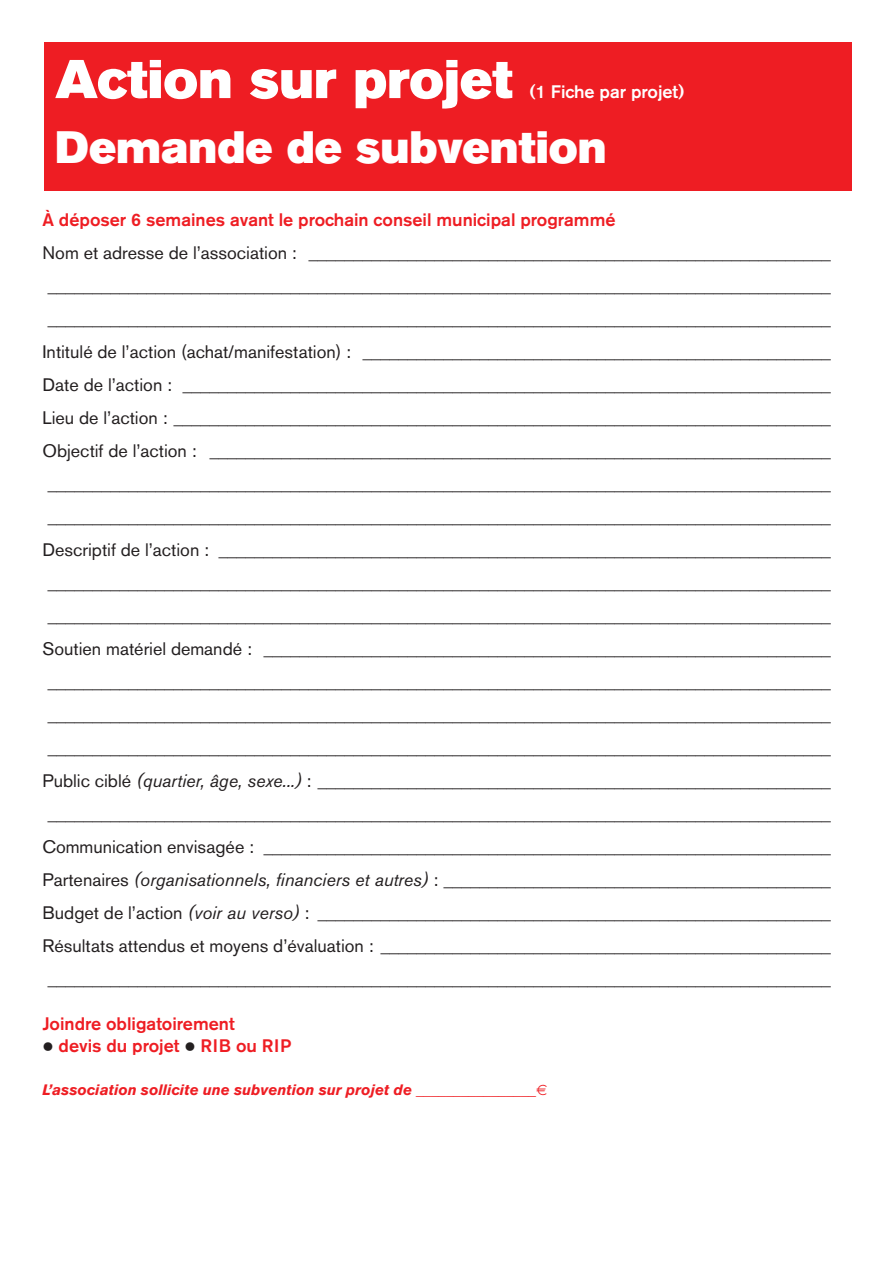
<style>
.page{position:relative;width:893px;height:1263px;background:#fff}
.page>*{position:absolute;margin:0;border:0;box-sizing:border-box;transform-origin:0 0}
.t1{font:54px "Akzidenz Grotesk BE Super";color:#fff}
.t2{font:45px "Akzidenz Grotesk BE Super";color:#fff}
.t3{font:18px/33px "Akzidenz Grotesk BE";color:#231f20;text-align:justify}
.t4{font:500 18px "Akzidenz Grotesk BE";color:#ee1d23}
.t5{font:500 18px "Akzidenz Grotesk BE";color:#fff}
.t6{font:italic 700 15px "Akzidenz Grotesk BE";color:#ee1d23}
.s1{font-style:italic}
.s2{color:#231f20}
</style>
<div class="page">
<div style="left:44px;top:43px;width:808px;height:148px;background:#ee1d23"></div>
<h1 class="t1" style="left:55px;top:58px;width:459px">Action sur projet</h1>
<p class="t5" style="left:530px;top:85px;width:157px">(1 Fiche par projet)</p>
<h2 class="t2" style="left:55px;top:129px;width:553px">Demande de subvention</h2>
<p class="t4" style="left:43px;top:214px;width:575px">À déposer 6 semaines avant le prochain conseil municipal programmé</p>
<p class="t3" style="left:43px;top:238px;width:790px">Nom et adresse de l’association : __________________________________________________________ _______________________________________________________________________________________ _______________________________________________________________________________________ Intitulé de l’action (achat/manifestation) : ____________________________________________________ Date de l’action : ________________________________________________________________________ Lieu de l’action : _________________________________________________________________________ Objectif de l’action : _____________________________________________________________________ _______________________________________________________________________________________ _______________________________________________________________________________________ Descriptif de l’action : ____________________________________________________________________ _______________________________________________________________________________________ _______________________________________________________________________________________ Soutien matériel demandé : _______________________________________________________________ _______________________________________________________________________________________ _______________________________________________________________________________________ _______________________________________________________________________________________ Public ciblé <span class="s1">(quartier, âge, sexe...)</span> : _________________________________________________________ _______________________________________________________________________________________ Communication envisagée : _______________________________________________________________ Partenaires <span class="s1">(organisationnels, financiers et autres)</span> : ___________________________________________ Budget de l’action <span class="s1">(voir au verso)</span> : _________________________________________________________ Résultats attendus et moyens d’évaluation : __________________________________________________ _______________________________________________________________________________________</p>
<p class="t4" style="left:43px;top:1018px;width:194px">Joindre obligatoirement</p>
<p class="t4" style="left:43px;top:1039px;width:250px"><span class="s2">●</span> devis du projet <span class="s2">●</span> RIB ou RIP</p>
<p class="t6" style="left:43px;top:1084px;width:495px">L’association sollicite une subvention sur projet de ________________</p>
</div>
